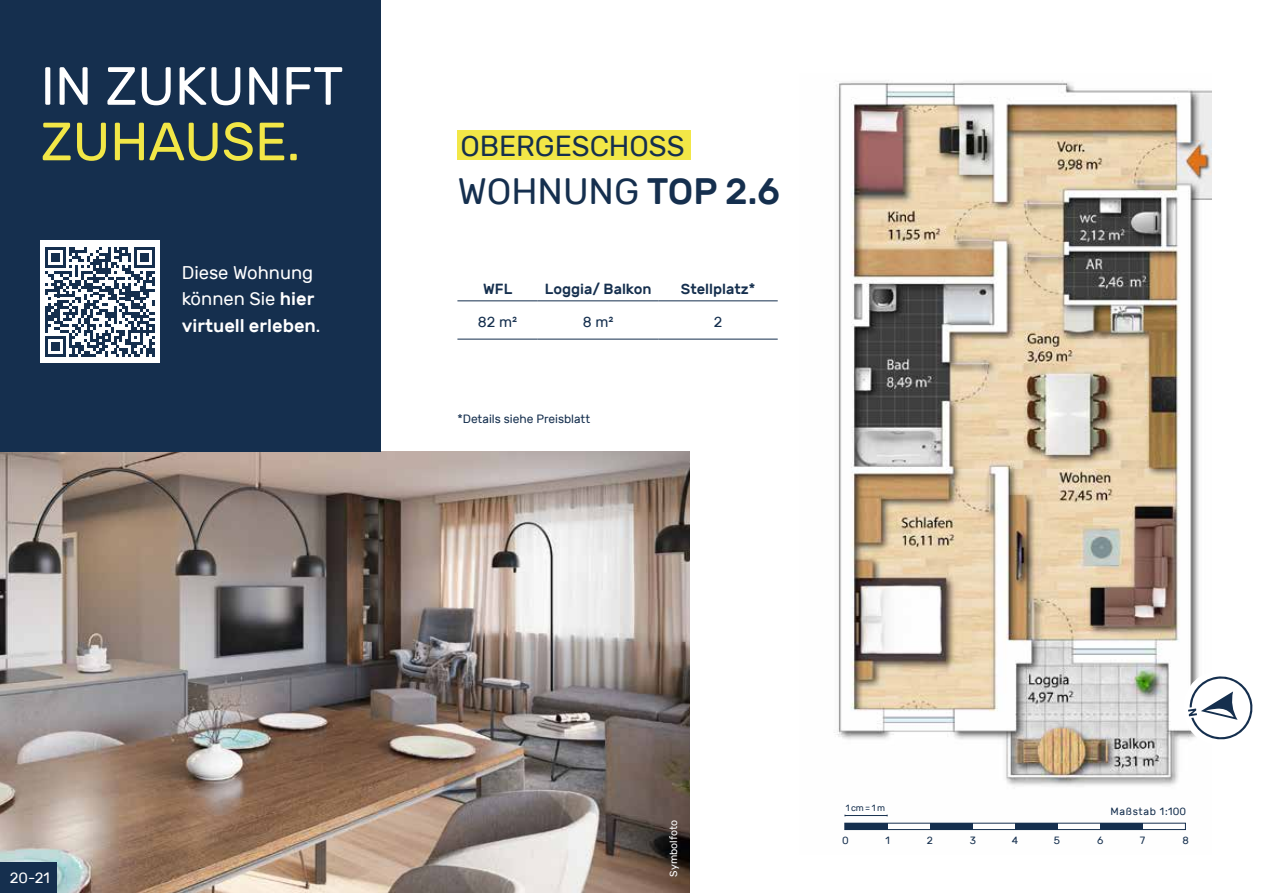
<style>
.page{position:relative;width:1263px;height:893px;background:#fff}
.page>*{position:absolute;margin:0;border:0;box-sizing:border-box;transform-origin:0 0}
.t1{font:53.7px "Rubik";color:#fff}
.t2{font:53.7px "Rubik";color:#f2e747}
.t3{font:36.75px "Rubik";color:#152f4e}
.t4{font:28.95px "Rubik";color:#152f4e}
.t5{font:18.3px/26.5px "Rubik";color:#fff}
.t6{font:15px "Rubik";color:#fff}
.t7{font:500 14.7px "Rubik";color:#152f4e}
.t8{font:14.7px "Rubik";color:#152f4e}
.t9{font:12px "Rubik";color:#152f4e}
.t10{font:10.5px "Rubik";letter-spacing:.06em;color:#152f4e}
.t11{font:10.5px "Rubik";color:#fff}
.t12{font:9px "Rubik";color:#152f4e}
.s1{font-weight:500}
</style>
<div class="page">
<img style="left:0;top:452px;width:689px;height:441px">
<img style="left:834px;top:80px;width:377px;height:751px">
<svg style="left:1180px;top:667px;width:73px;height:81px"></svg>
<div style="left:845px;top:823px;width:43px;height:6px;background:#152f4e"></div>
<div style="left:930px;top:823px;width:43px;height:6px;background:#152f4e"></div>
<div style="left:1015px;top:823px;width:43px;height:6px;background:#152f4e"></div>
<div style="left:1100px;top:823px;width:43px;height:6px;background:#152f4e"></div>
<div style="left:845px;top:823px;width:340px;height:7px;border:1px solid #152f4e"></div>
<hr style="left:845px;top:815px;width:42px;height:1px;background:#152f4e">
<div style="left:0;top:0;width:381px;height:452px;background:#152f4e"></div>
<div style="left:0;top:862px;width:57px;height:31px;background:#152f4e"></div>
<div style="left:41px;top:241px;width:119px;height:122px;background:#fff"></div>
<svg style="left:45px;top:247px;width:110px;height:110px"></svg>
<div style="left:458px;top:131px;width:233px;height:29px;background:#f2e747"></div>
<svg style="left:457px;top:301px;width:321px;height:38px"></svg>
<hr style="left:457px;top:339px;width:81px;height:1px;background:#152f4e">
<hr style="left:538px;top:339px;width:121px;height:1px;background:#152f4e">
<hr style="left:659px;top:339px;width:119px;height:1px;background:#152f4e">
<hr style="left:457px;top:300px;width:81px;height:1px;background:#152f4e">
<hr style="left:538px;top:300px;width:121px;height:1px;background:#152f4e">
<hr style="left:659px;top:300px;width:119px;height:1px;background:#152f4e">
<h1 class="t1" style="left:41px;top:56px;width:304px">IN ZUKUNFT</h1>
<h1 class="t2" style="left:41px;top:112px;width:261px">ZUHAUSE.</h1>
<p class="t5" style="left:182px;top:260px;width:140px">Diese Wohnung können Sie <span class="s1">hier virtuell erleben</span>.</p>
<h3 class="t4" style="left:460px;top:130px;width:226px">OBERGESCHOSS</h3>
<h2 class="t3" style="left:458px;top:170px;width:324px">WOHNUNG <span class="s1">TOP 2.6</span></h2>
<p class="t7" style="left:483px;top:280px;width:31px">WFL</p>
<p class="t7" style="left:545px;top:280px;width:108px">Loggia/ Balkon</p>
<p class="t7" style="left:681px;top:280px;width:76px">Stellplatz*</p>
<p class="t8" style="left:478px;top:314px;width:41px">82 m²</p>
<p class="t8" style="left:583px;top:314px;width:32px">8 m²</p>
<p class="t8" style="left:714px;top:314px;width:10px">2</p>
<p class="t9" style="left:457px;top:412px;width:134px">*Details siehe Preisblatt</p>
<p class="t6" style="left:10px;top:869px;width:41px">20-21</p>
<p class="t11" style="left:668px;top:877px;width:58px;rotate:-90deg">Symbolfoto</p>
<p class="t12" style="left:846px;top:803px;width:41px">1 cm = 1 m</p>
<p class="t10" style="left:1110px;top:806px;width:77px">Maßstab 1:100</p>
<p class="t10" style="left:842px;top:834px;width:8px">0</p>
<p class="t10" style="left:885px;top:834px;width:6px">1</p>
<p class="t10" style="left:927px;top:834px;width:8px">2</p>
<p class="t10" style="left:970px;top:834px;width:8px">3</p>
<p class="t10" style="left:1012px;top:834px;width:8px">4</p>
<p class="t10" style="left:1054px;top:834px;width:8px">5</p>
<p class="t10" style="left:1097px;top:834px;width:8px">6</p>
<p class="t10" style="left:1140px;top:834px;width:7px">7</p>
<p class="t10" style="left:1182px;top:834px;width:8px">8</p>
</div>
